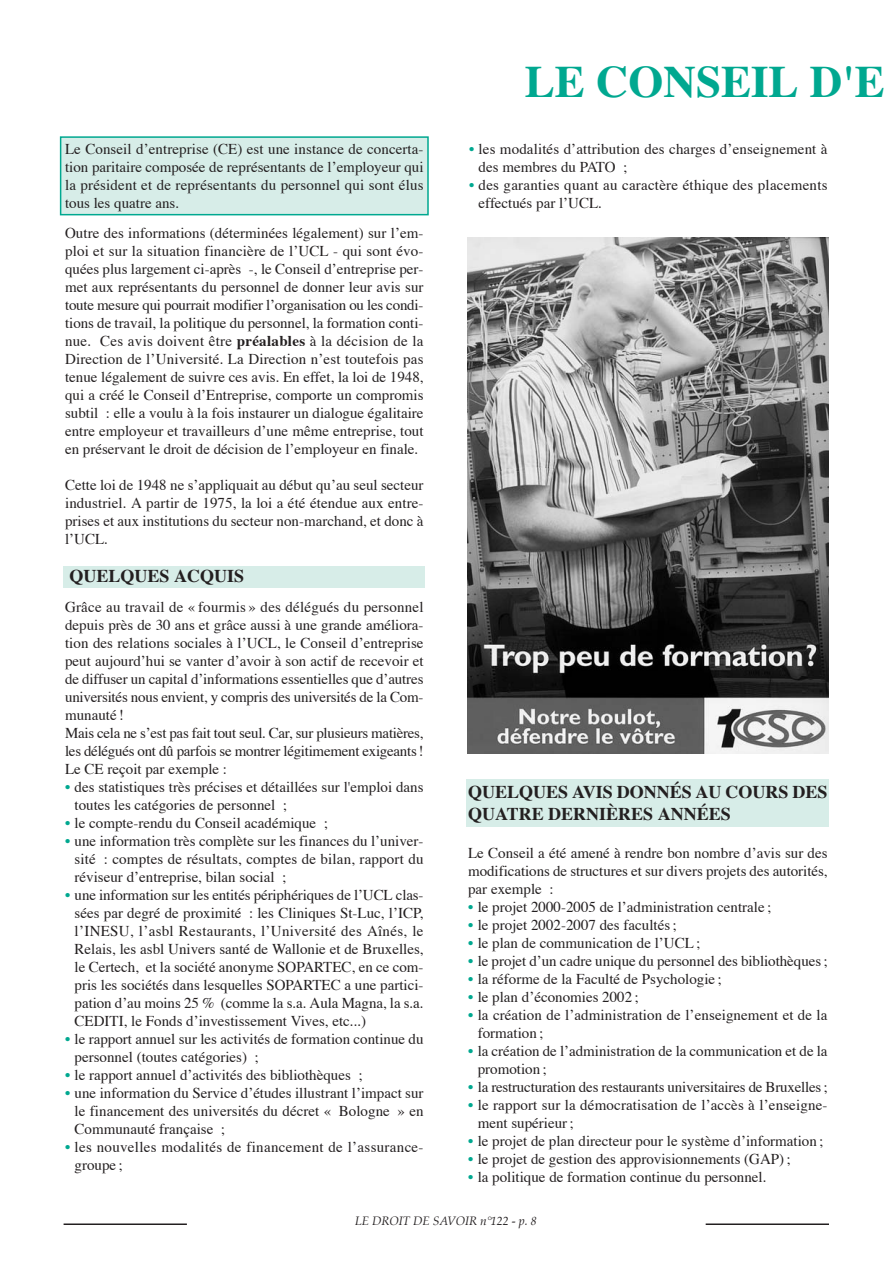
<style>
.page{position:relative;width:893px;height:1263px;background:#fff}
.page>*{position:absolute;margin:0;border:0;box-sizing:border-box;transform-origin:0 0}
.t1{font:700 45px "Times";color:#00a890}
.t2{font:700 18px/21.6px "Times";color:#231f20}
.t3{font:15px/18px "Times";color:#231f20}
.t4{font:15px/18px "Times";letter-spacing:.02em;color:#231f20}
.t5{font:italic 12px "Palatino";color:#231f20}
.s1{font-weight:700}
.s2{color:#00a890}
</style>
<div class="page">
<div style="left:466px;top:779px;width:363px;height:48px;background:#d7ede8"></div>
<div style="left:63px;top:567px;width:361px;height:21px;background:#d7ede8"></div>
<div style="left:61px;top:137px;width:367px;height:78px;background:#d7ede8"></div>
<div style="left:60px;top:136px;width:369px;height:79px;border:2px solid #00a890"></div>
<hr style="left:64px;top:1223px;width:123px;height:2px;background:#231f20">
<hr style="left:706px;top:1223px;width:123px;height:2px;background:#231f20">
<img style="left:468px;top:238px;width:361px;height:515px">
<p class="t3" style="left:65px;top:141px;width:360px;text-align:justify">Le Conseil d’entreprise (CE) est une instance de concerta&shy;tion paritaire composée de représentants de l’employeur qui la président et de représentants du personnel qui sont élus tous les quatre ans.</p>
<p class="t3" style="left:65px;top:225px;width:360px;text-align:justify">Outre des informations (déterminées légalement) sur l’em&shy;ploi et sur la situation financière de l’UCL - qui sont évo&shy;quées plus largement ci-après -, le Conseil d’entreprise per&shy;met aux représentants du personnel de donner leur avis sur toute mesure qui pourrait modifier l’organisation ou les condi&shy;tions de travail, la politique du personnel, la formation conti&shy;nue. Ces avis doivent être <span class="s1">préalables</span> à la décision de la Direction de l’Université. La Direction n’est toutefois pas tenue légalement de suivre ces avis. En effet, la loi de 1948, qui a créé le Conseil d’Entreprise, comporte un compromis subtil : elle a voulu à la fois instaurer un dialogue égalitaire entre employeur et travailleurs d’une même entreprise, tout en préservant le droit de décision de l’employeur en finale.</p>
<p class="t3" style="left:65px;top:477px;width:360px;text-align:justify">Cette loi de 1948 ne s’appliquait au début qu’au seul secteur industriel. A partir de 1975, la loi a été étendue aux entre&shy;prises et aux institutions du secteur non-marchand, et donc à l’UCL.</p>
<p class="t2" style="left:70px;top:567px;width:176px">QUELQUES ACQUIS</p>
<p class="t3" style="left:65px;top:599px;width:360px">Grâce au travail de « fourmis » des délégués du personnel depuis près de 30 ans et grâce aussi à une grande améliora&shy;tion des relations sociales à l’UCL, le Conseil d’entreprise peut aujourd’hui se vanter d’avoir à son actif de recevoir et de diffuser un capital d’informations essentielles que d’autres universités nous envient, y compris des universités de la Com&shy;munauté !<br>Mais cela ne s’est pas fait tout seul. Car, sur plusieurs matières, les délégués ont dû parfois se montrer légitimement exigeants!<br>Le CE reçoit par exemple :</p>
<p class="t3" style="left:75px;top:779px;width:350px;text-indent:-10px"><span class="s2">•</span> des statistiques très précises et détaillées sur l'emploi dans toutes les catégories de personnel ;</p>
<p class="t3" style="left:65px;top:815px;width:264px"><span class="s2">•</span> le compte-rendu du Conseil académique ;</p>
<p class="t3" style="left:75px;top:833px;width:350px;text-align:justify;text-indent:-10px"><span class="s2">•</span> une information très complète sur les finances du l’univer&shy;sité : comptes de résultats, comptes de bilan, rapport du réviseur d’entreprise, bilan social ;</p>
<p class="t3" style="left:75px;top:887px;width:350px;text-align:justify;text-indent:-10px"><span class="s2">•</span> une information sur les entités périphériques de l’UCL clas&shy;sées par degré de proximité : les Cliniques St-Luc, l’ICP, l’INESU, l’asbl Restaurants, l’Université des Aînés, le Relais, les asbl Univers santé de Wallonie et de Bruxelles, le Certech, et la société anonyme SOPARTEC, en ce com&shy;pris les sociétés dans lesquelles SOPARTEC a une partici&shy;pation d’au moins 25 % (comme la s.a. Aula Magna, la s.a.<br>CEDITI, le Fonds d’investissement Vives, etc...)</p>
<p class="t3" style="left:75px;top:1031px;width:350px;text-indent:-10px"><span class="s2">•</span> le rapport annuel sur les activités de formation continue du personnel (toutes catégories) ;</p>
<p class="t3" style="left:65px;top:1067px;width:299px"><span class="s2">•</span> le rapport annuel d’activités des bibliothèques ;</p>
<p class="t3" style="left:75px;top:1085px;width:350px;text-align:justify;text-indent:-10px"><span class="s2">•</span> une information du Service d’études illustrant l’impact sur le financement des universités du décret « Bologne » en Communauté française ;</p>
<p class="t4" style="left:75px;top:1139px;width:350px;text-indent:-10px"><span class="s2">•</span> les nouvelles modalités de financement de l’assurance&shy;groupe ;</p>
<h1 class="t1" style="left:525px;top:63px;width:362px">LE CONSEIL D'E</h1>
<p class="t3" style="left:479px;top:141px;width:350px;text-indent:-10px"><span class="s2">•</span> les modalités d’attribution des charges d’enseignement à des membres du PATO ;</p>
<p class="t3" style="left:479px;top:177px;width:350px;text-indent:-10px"><span class="s2">•</span> des garanties quant au caractère éthique des placements effectués par l’UCL.</p>
<p class="t2" style="left:468px;top:783px;width:361px">QUELQUES AVIS DONNÉS AU COURS DES<br>QUATRE DERNIÈRES ANNÉES</p>
<p class="t3" style="left:468px;top:845px;width:361px;text-align:justify">Le Conseil a été amené à rendre bon nombre d’avis sur des modifications de structures et sur divers projets des autorités, par exemple :</p>
<p class="t3" style="left:468px;top:899px;width:305px"><span class="s2">•</span> le projet 2000-2005 de l’administration centrale ;</p>
<p class="t3" style="left:468px;top:917px;width:210px"><span class="s2">•</span> le projet 2002-2007 des facultés ;</p>
<p class="t3" style="left:468px;top:935px;width:234px"><span class="s2">•</span> le plan de communication de l’UCL ;</p>
<p class="t3" style="left:468px;top:953px;width:361px"><span class="s2">•</span> le projet d’un cadre unique du personnel des bibliothèques ;</p>
<p class="t3" style="left:468px;top:971px;width:255px"><span class="s2">•</span> la réforme de la Faculté de Psychologie ;</p>
<p class="t3" style="left:468px;top:989px;width:172px"><span class="s2">•</span> le plan d’économies 2002 ;</p>
<p class="t3" style="left:478px;top:1007px;width:351px;text-indent:-10px"><span class="s2">•</span> la création de l’administration de l’enseignement et de la formation ;</p>
<p class="t3" style="left:478px;top:1043px;width:351px;text-indent:-10px"><span class="s2">•</span> la création de l’administration de la communication et de la promotion ;</p>
<p class="t3" style="left:468px;top:1079px;width:361px"><span class="s2">•</span> la restructuration des restaurants universitaires de Bruxelles;</p>
<p class="t3" style="left:478px;top:1097px;width:351px;text-indent:-10px"><span class="s2">•</span> le rapport sur la démocratisation de l’accès à l’enseigne&shy;ment supérieur ;</p>
<p class="t3" style="left:468px;top:1133px;width:357px"><span class="s2">•</span> le projet de plan directeur pour le système d’information ;</p>
<p class="t3" style="left:468px;top:1151px;width:324px"><span class="s2">•</span> le projet de gestion des approvisionnements (GAP) ;</p>
<p class="t3" style="left:468px;top:1169px;width:300px"><span class="s2">•</span> la politique de formation continue du personnel.</p>
<p class="t5" style="left:355px;top:1215px;width:183px">LE DROIT DE SAVOIR n°122 - p. 8</p>
</div>
